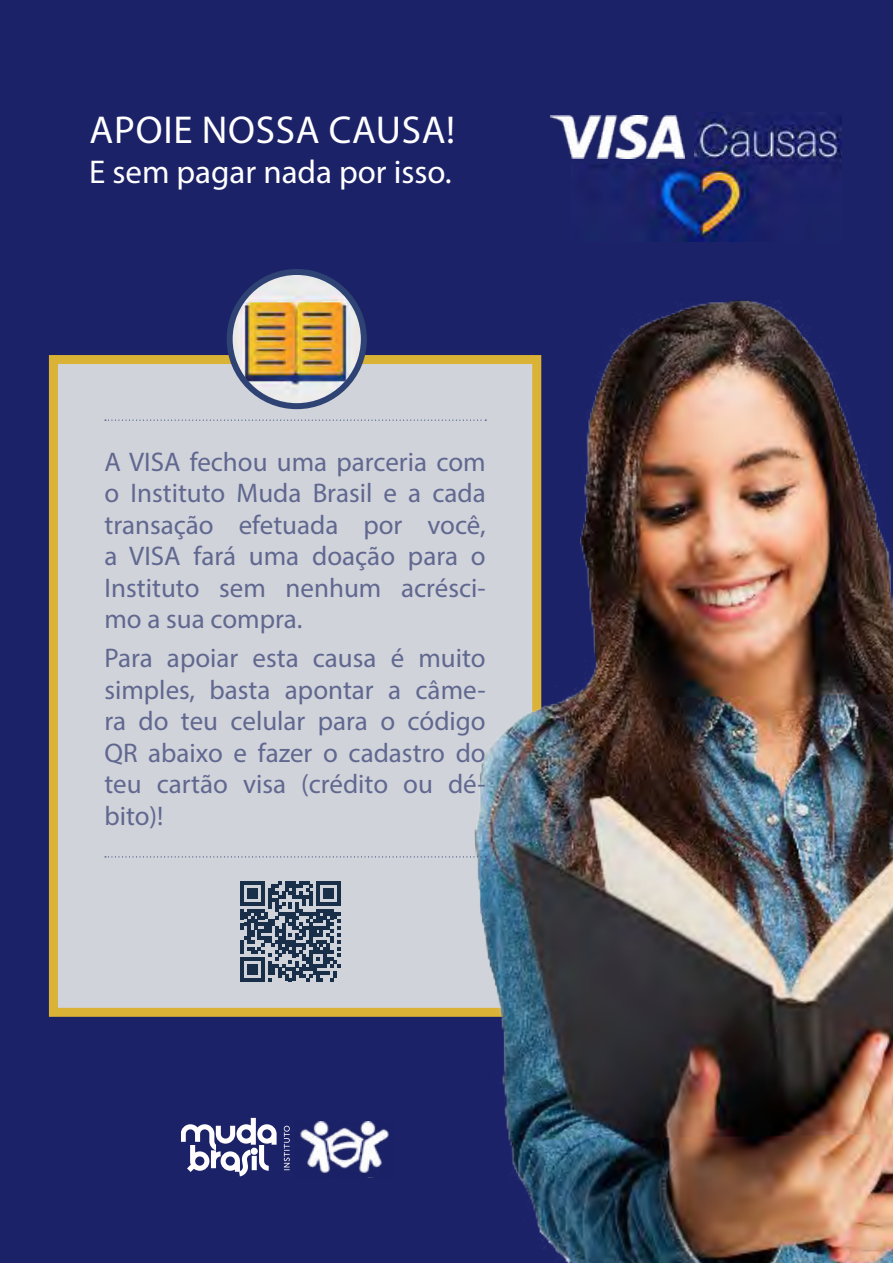
<style>
.page{position:relative;width:893px;height:1263px;background:#1c2267}
.page>*{position:absolute;margin:0;border:0;box-sizing:border-box;transform-origin:0 0}
.t1{font:39px "Myriad Pro";letter-spacing:.02em;color:#fff}
.t2{font:33px "Myriad Pro";color:#fff}
.t3{font:27px/31.5px "Myriad Pro";color:#616890;text-align:justify}
</style>
<div class="page">
<img style="left:571px;top:113px;width:270px;height:128px">
<div style="left:558px;top:103px;width:136px;height:59px;background:#1c2267"></div>
<img style="left:550px;top:115px;width:134px;height:44px">
<div style="left:49px;top:355px;width:492px;height:662px;background:#d1d3da;border:9px solid #f0c330"></div>
<img style="left:230px;top:272px;width:134px;height:134px;border-radius:67px">
<div style="left:227px;top:269px;width:140px;height:140px;border:6px solid #2e4273;border-radius:50%"></div>
<img style="left:459px;top:253px;width:434px;height:1010px">
<svg style="left:105px;top:420px;width:381px;height:1px"></svg>
<svg style="left:105px;top:856px;width:381px;height:1px"></svg>
<svg style="left:181px;top:1118px;width:96px;height:58px"></svg>
<svg style="left:284px;top:1126px;width:6px;height:44px"></svg>
<img style="left:294px;top:1121px;width:100px;height:56px">
<svg style="left:240px;top:881px;width:100px;height:100px"></svg>
<h1 class="t1" style="left:90px;top:106px;width:367px">APOIE NOSSA CAUSA!</h1>
<p class="t2" style="left:89px;top:152px;width:364px">E sem pagar nada por isso.</p>
<p class="t3" style="left:104px;top:446px;width:383px">A VISA fechou uma parceria com o Instituto Muda Brasil e a cada transação efetuada por você, a VISA fará uma doação para o Instituto sem nenhum acrésci&shy;mo a sua compra.</p>
<p class="t3" style="left:104px;top:642px;width:383px">Para apoiar esta causa é muito simples, basta apontar a câme&shy;ra do teu celular para o código QR abaixo e fazer o cadastro do teu cartão visa (crédito ou dé&shy;bito)!</p>
</div>
